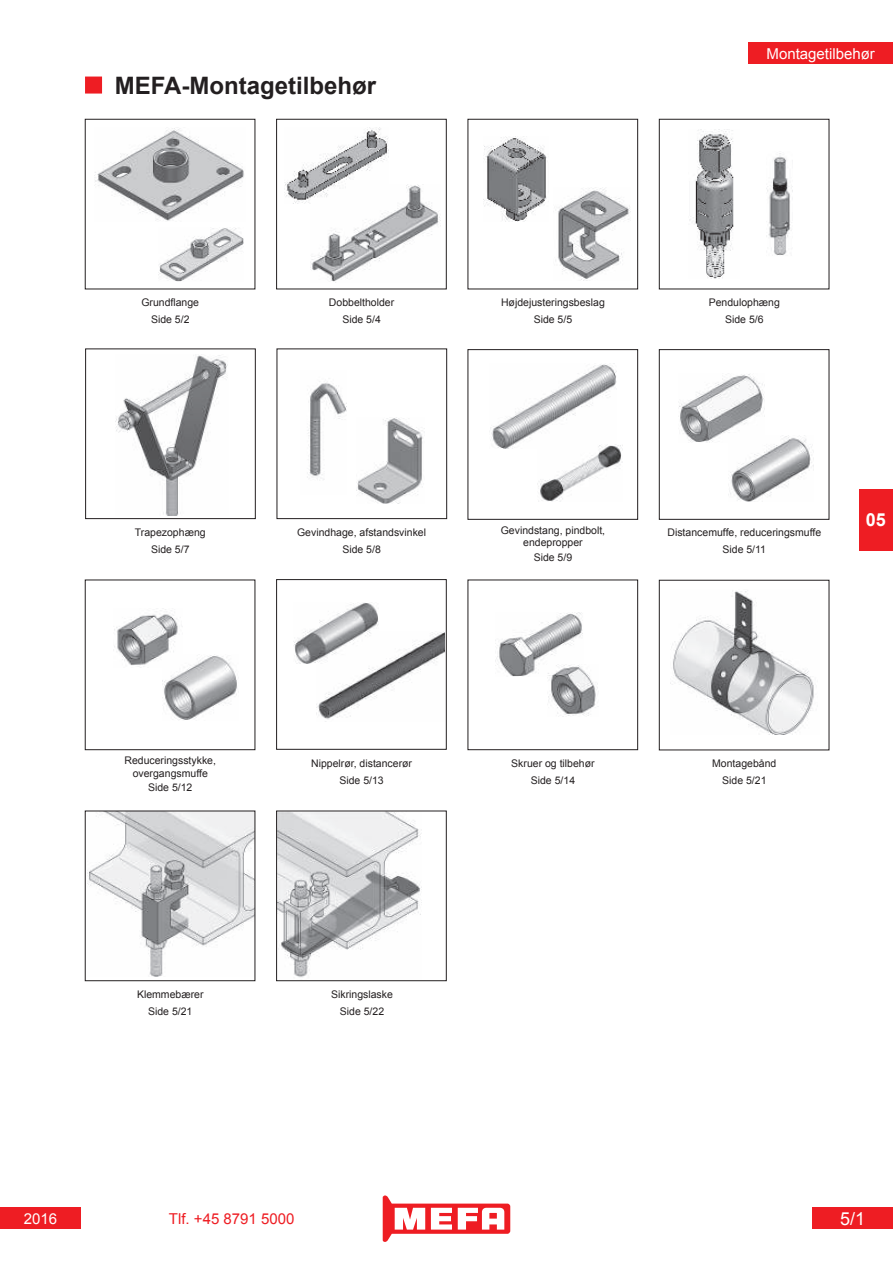
<style>
.page{position:relative;width:893px;height:1263px;background:#fff}
.page>*{position:absolute;margin:0;border:0;box-sizing:border-box;transform-origin:0 0}
.t1{font:700 24px "Arial";color:#231f20}
.t2{font:18px "Arial";color:#fff}
.t3{font:700 18px "Arial";color:#fff}
.t4{font:15px "Arial";color:#fff}
.t5{font:15px "Arial";color:#ee1d23}
.t6{font:10.5px/17px "Arial";color:#231f20;text-align:center}
</style>
<div class="page">
<div style="left:86px;top:77px;width:15px;height:16px;background:#ee1d23"></div>
<div style="left:85px;top:77px;width:17px;height:17px;border:2px solid #ee1d23"></div>
<div style="left:859px;top:489px;width:34px;height:62px;background:#ee1d23"></div>
<div style="left:748px;top:43px;width:145px;height:21px;background:#ee1d23"></div>
<svg style="left:383px;top:1195px;width:127px;height:47px"></svg>
<div style="left:812px;top:1208px;width:81px;height:21px;background:#ee1d23"></div>
<div style="left:0;top:1208px;width:81px;height:21px;background:#ee1d23"></div>
<img style="left:495px;top:612px;width:88px;height:64px">
<div style="left:276px;top:579px;width:170px;height:170px;border:1px solid #231f20"></div>
<div style="left:85px;top:119px;width:170px;height:170px;border:1px solid #231f20"></div>
<div style="left:276px;top:119px;width:170px;height:170px;border:1px solid #231f20"></div>
<div style="left:468px;top:119px;width:170px;height:170px;border:1px solid #231f20"></div>
<div style="left:659px;top:119px;width:170px;height:170px;border:1px solid #231f20"></div>
<img style="left:490px;top:364px;width:127px;height:84px">
<div style="left:468px;top:349px;width:170px;height:170px;border:1px solid #231f20"></div>
<div style="left:659px;top:349px;width:170px;height:170px;border:1px solid #231f20"></div>
<div style="left:85px;top:580px;width:170px;height:170px;border:1px solid #231f20"></div>
<div style="left:468px;top:580px;width:170px;height:170px;border:1px solid #231f20"></div>
<img style="left:671px;top:590px;width:143px;height:144px">
<div style="left:659px;top:580px;width:170px;height:170px;border:1px solid #231f20"></div>
<img style="left:87px;top:813px;width:166px;height:164px">
<div style="left:85px;top:811px;width:170px;height:170px;border:1px solid #231f20"></div>
<img style="left:95px;top:128px;width:149px;height:93px">
<img style="left:158px;top:228px;width:85px;height:53px">
<img style="left:310px;top:184px;width:130px;height:98px">
<img style="left:285px;top:128px;width:104px;height:76px">
<img style="left:483px;top:136px;width:64px;height:85px">
<img style="left:555px;top:188px;width:75px;height:93px">
<img style="left:689px;top:129px;width:45px;height:150px">
<img style="left:767px;top:153px;width:25px;height:102px">
<img style="left:537px;top:444px;width:85px;height:58px">
<img style="left:729px;top:436px;width:85px;height:65px">
<img style="left:679px;top:374px;width:85px;height:69px">
<img style="left:114px;top:609px;width:64px;height:58px">
<img style="left:317px;top:632px;width:127px;height:90px">
<img style="left:293px;top:603px;width:85px;height:60px">
<img style="left:162px;top:654px;width:75px;height:66px">
<img style="left:548px;top:664px;width:50px;height:52px">
<img style="left:115px;top:355px;width:113px;height:160px">
<div style="left:85px;top:349px;width:170px;height:170px;border:1px solid #231f20"></div>
<div style="left:277px;top:349px;width:170px;height:170px;border:1px solid #231f20"></div>
<img style="left:307px;top:381px;width:39px;height:99px">
<img style="left:357px;top:418px;width:66px;height:85px">
<img style="left:278px;top:813px;width:144px;height:164px">
<div style="left:276px;top:811px;width:170px;height:170px;border:1px solid #231f20"></div>
<h1 class="t1" style="left:115px;top:76px;width:263px">MEFA-Montagetilbehør</h1>
<h3 class="t4" style="left:766px;top:48px;width:110px">Montagetilbehør</h3>
<p class="t6" style="left:141px;top:294px;width:59px">Grundflange<br>Side 5/2</p>
<p class="t6" style="left:329px;top:294px;width:67px">Dobbeltholder<br>Side 5/4</p>
<p class="t6" style="left:501px;top:294px;width:105px">Højdejusteringsbeslag<br>Side 5/5</p>
<p class="t6" style="left:709px;top:294px;width:73px">Pendulophæng<br>Side 5/6</p>
<p class="t6" style="left:135px;top:524px;width:72px">Trapezophæng<br>Side 5/7</p>
<p class="t6" style="left:297px;top:524px;width:130px">Gevindhage, afstandsvinkel<br>Side 5/8</p>
<p class="t6" style="left:501px;top:524px;width:106px;line-height:12.6px">Gevindstang, pindbolt, endepropper</p>
<p class="t6" style="left:534px;top:548px;width:40px">Side 5/9</p>
<p class="t6" style="left:667px;top:524px;width:155px">Distancemuffe, reduceringsmuffe<br>Side 5/11</p>
<h2 class="t3" style="left:866px;top:513px;width:22px">05</h2>
<p class="t6" style="left:124px;top:754px;width:93px;line-height:12.6px">Reduceringsstykke, overgangsmuffe</p>
<p class="t6" style="left:148px;top:779px;width:46px">Side 5/12</p>
<p class="t6" style="left:311px;top:754px;width:102px">Nippelrør, distancerør<br>Side 5/13</p>
<p class="t6" style="left:511px;top:754px;width:85px">Skruer og tilbehør<br>Side 5/14</p>
<p class="t6" style="left:712px;top:755px;width:66px">Montagebånd<br>Side 5/21</p>
<p class="t6" style="left:137px;top:985px;width:68px">Klemmebærer<br>Side 5/21</p>
<p class="t6" style="left:331px;top:985px;width:63px">Sikringslaske<br>Side 5/22</p>
<h3 class="t4" style="left:24px;top:1213px;width:35px">2016</h3>
<h3 class="t5" style="left:169px;top:1213px;width:127px">Tlf. +45 8791 5000</h3>
<h2 class="t2" style="left:840px;top:1212px;width:27px">5/1</h2>
</div>
